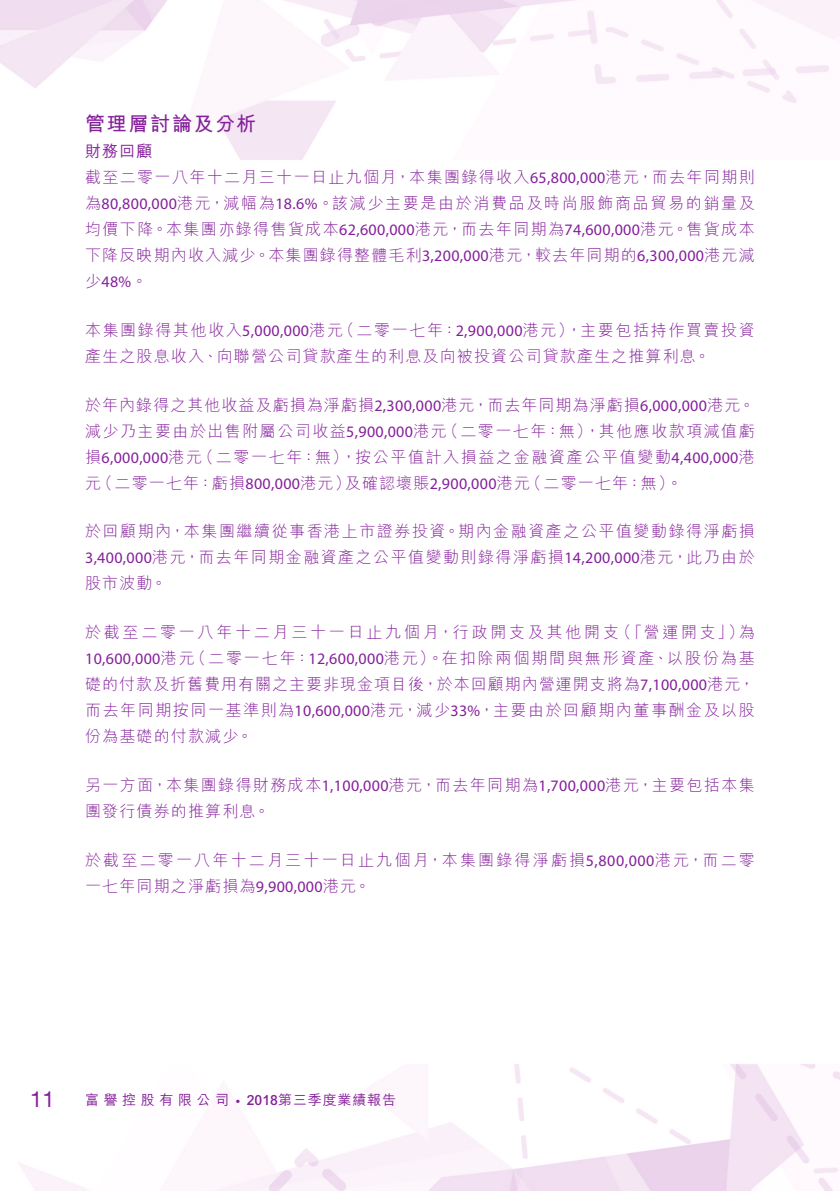
<style>
.page{position:relative;width:840px;height:1191px;background:#fff}
.page>*{position:absolute;margin:0;border:0;box-sizing:border-box;transform-origin:0 0}
.t1{font:22px "Helvetica Neue LT Std";color:#85209b}
.t2{font:700 20px "M Hei HK";letter-spacing:.085em;color:#85209b}
.t3{font:300 16px/26px "M Hei HK";letter-spacing:.09em;color:#85209b}
.t4{font:300 16px/26px "M Hei HK";letter-spacing:.07em;color:#85209b}
.t5{font:300 16px/26px "M Hei HK";letter-spacing:.065em;color:#85209b;text-align:right}
.t6{font:300 16px/26px "M Hei HK";letter-spacing:.17em;color:#85209b}
.t7{font:300 16px/26px "M Hei HK";letter-spacing:.135em;color:#85209b}
.t8{font:16px "Myriad Pro";letter-spacing:.02em;color:#85209b}
.t9{font:500 14px "M Hei HK";letter-spacing:.06em;color:#85209b}
.t10{font:500 14px "M Hei HK";letter-spacing:.325em;color:#85209b}
.t11{font:600 14px "Myriad Pro";color:#85209b}
.s1{font-weight:500}
.s2{font-family:"Myriad Pro";font-weight:400}
.s3{font-family:"M Hei HK";font-weight:300}
.s4{font-family:"Arial MT Std"}
</style>
<div class="page">
<img style="left:0;top:0;width:839px;height:1191px">
<p class="t2" style="left:85px;top:109px;width:172px">管理層討論及分析</p>
<p class="t3" style="left:85px;top:138px;width:670px"><span class="s1">財務回顧<br></span>截至二零一八年十二月三十一日止九個月，本集團錄得收入<span class="s2">65,800,000</span>港元，而去年同期則為<span class="s2">80,800,000</span>港元，減幅為<span class="s2">18.6%</span>。該減少主要是由於消費品及時尚服飾商品貿易的銷量及均價下降。本集團亦錄得售貨成本<span class="s2">62,600,000</span>港元，而去年同期為<span class="s2">74,600,000</span>港元。售貨成本下降反映期內收入減少。本集團錄得整體毛利<span class="s2">3,200,000</span>港元，較去年同期的<span class="s2">6,300,000</span>港元減</p>
<p class="t8" style="left:85px;top:272px;width:64px"><span class="s3">少</span>48%<span class="s3">。</span></p>
<p class="t3" style="left:338px;top:317px;width:417px">（二零一七年：<span class="s2">2,900,000</span>港元，）主要包括持作買賣投資</p>
<p class="t4" style="left:85px;top:317px;width:626px">本集團錄得其他收入<span class="s2">5,000,000</span>港元<br>產生之股息收入、向聯營公司貸款產生的利息及向被投資公司貸款產生之推算利息。</p>
<p class="t5" style="left:85px;top:391px;width:670px">於年內錄得之其他收益及虧損為淨虧損<span class="s2">2,300,000</span>港元，而去年同期為淨虧損<span class="s2">6,000,000</span>港元。（二零一七年：無，）其他應收款項減值虧</p>
<p class="t3" style="left:198px;top:417px;width:558px;text-indent:-113px">減少乃主要由於出售附屬公司收益<span class="s2">5,900,000</span>港元<br>（二零一七年：無，）按公平值計入損益之金融資產公平值變動<span class="s2">4,400,000</span>港</p>
<p class="t8" style="left:85px;top:447px;width:119px"><span class="s3">損</span>6,000,000<span class="s3">港元</span></p>
<p class="t4" style="left:97px;top:469px;width:255px">（二零一七年：虧損<span class="s2">800,000</span>港元）</p>
<p class="t3" style="left:525px;top:469px;width:158px">（二零一七年：無。(</p>
<p class="t8" style="left:344px;top:473px;width:187px"><span class="s3">及確認壞賬</span>2,900,000<span class="s3">港元</span></p>
<p class="t3" style="left:85px;top:469px;width:17px">元</p>
<p class="t3" style="left:85px;top:518px;width:671px;text-align:justify">於回顧期內，本集團繼續從事香港上市證券投資。期內金融資產之公平值變動錄得淨虧損<span class="s2">3,400,000</span>港元，而去年同期金融資產之公平值變動則錄得淨虧損<span class="s2">14,200,000</span>港元，此乃由於股市波動。</p>
<p class="t3" style="left:738px;top:619px;width:17px">為</p>
<p class="t3" style="left:615px;top:619px;width:130px">（「營運開支」）</p>
<p class="t6" style="left:190px;top:619px;width:565px;text-indent:-105px">於截至二零一八年十二月三十一日止九個月，行政開支及其他開支<br>（二零一七年：<span class="s2">12,600,000</span>港元）。在扣除兩個期間與無形資產、以股份為基</p>
<p class="t8" style="left:85px;top:649px;width:111px">10,600,000<span class="s3">港元</span></p>
<p class="t3" style="left:85px;top:671px;width:670px;text-align:justify">礎的付款及折舊費用有關之主要非現金項目後，於本回顧期內營運開支將為<span class="s2">7,100,000</span>港元，而去年同期按同一基準則為<span class="s2">10,600,000</span>港元，減少<span class="s2">33%</span>，主要由於回顧期內董事酬金及以股份為基礎的付款減少。</p>
<p class="t3" style="left:85px;top:772px;width:670px">另一方面，本集團錄得財務成本<span class="s2">1,100,000</span>港元，而去年同期為<span class="s2">1,700,000</span>港元，主要包括本集團發行債券的推算利息。</p>
<p class="t7" style="left:85px;top:846px;width:671px">於截至二零一八年十二月三十一日止九個月，本集團錄得淨虧損<span class="s2">5,800,000</span>港元，而二零一七年同期之淨虧損為<span class="s2">9,900,000</span>港元。</p>
<h1 class="t1" style="left:30px;top:1086px;width:26px">11</h1>
<p class="t10" style="left:85px;top:1089px;width:145px">富譽控股有限公司</p>
<p class="t9" style="left:246px;top:1089px;width:151px"><span class="s4">2018</span>第三季度業績報告</p>
<p class="t11" style="left:236px;top:1091px;width:6px">•</p>
</div>
